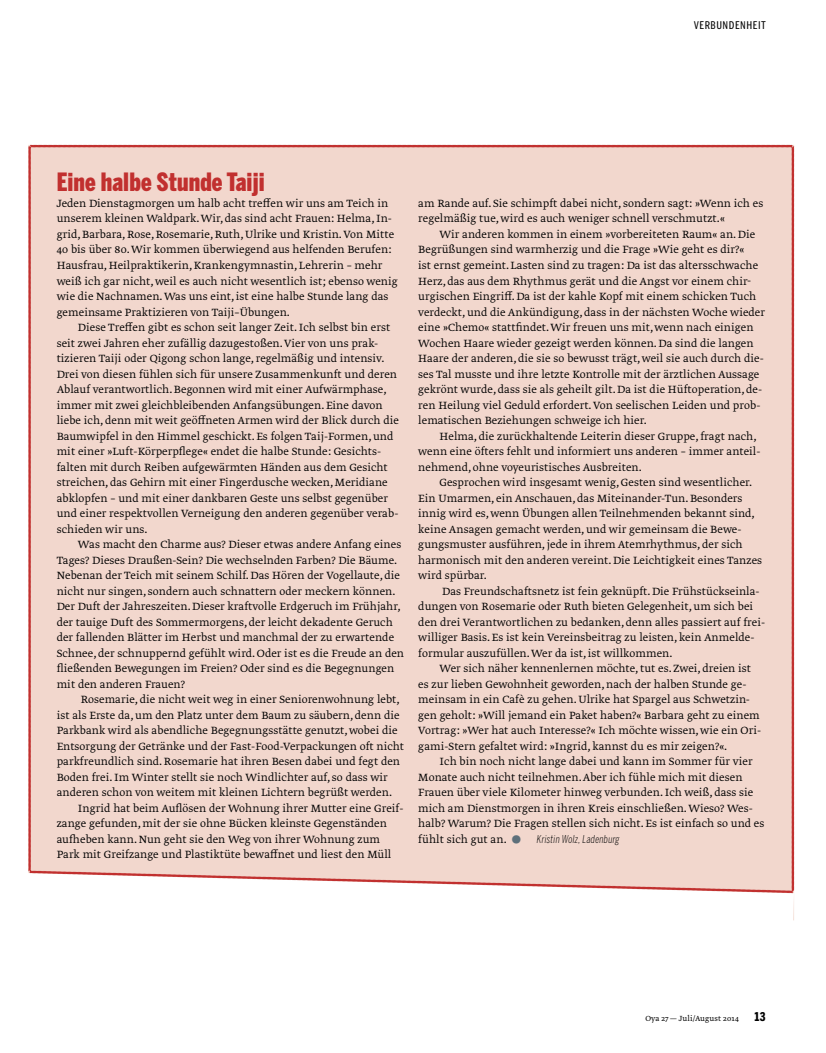
<style>
.page{position:relative;width:826px;height:1053px;background:#fff}
.page>*{position:absolute;margin:0;border:0;box-sizing:border-box;transform-origin:0 0}
.t1{font:900 25px "Benton Sans Comp";letter-spacing:.005em;color:#c1302f}
.t2{font:13.12px "Benton Sans Comp Regular SC";letter-spacing:.04em;color:#000}
.t3{font:12.38px/15.5px "Greta Text Std Light Min";letter-spacing:.005em;color:#000}
.t4{font:italic 300 10.75px "Benton Sans Comp";letter-spacing:.02em;color:#000}
.t5{font:300 8.75px "Greta Text Std";letter-spacing:.015em;color:#000}
.s1{font-family:"Greta Text Std Light Min";font-weight:400;font-style:normal;font-size:32.5px;color:#5d6f7a}
.s2{font-family:"Benton Sans Comp Bold SC";font-weight:400;font-size:15px}
</style>
<div class="page">
<div style="left:28px;top:144px;width:766px;height:749px;background:#f2d7cd"></div>
<p class="t2" style="left:693px;top:16px;width:74px">VERBUNDENHEIT</p>
<h1 class="t1" style="left:57px;top:168px;width:209px">Eine halbe Stunde Taiji</h1>
<p class="t3" style="left:57px;top:196px;width:343px">Jeden Dienstagmorgen um halb acht treffen wir uns am Teich in unserem kleinen Waldpark. Wir, das sind acht Frauen: Helma, In&shy;grid, Barbara, Rose, Rosemarie, Ruth, Ulrike und Kristin. Von Mitte 40 bis über 80. Wir kommen überwiegend aus helfenden Berufen:<br>Hausfrau, Heilpraktikerin, Krankengymnastin, Lehrerin – mehr weiß ich gar nicht, weil es auch nicht wesentlich ist; ebenso wenig wie die Nachnamen. Was uns eint, ist eine halbe Stunde lang das gemeinsame Praktizieren von Taiji–Übungen.</p>
<p class="t3" style="left:57px;top:320px;width:344px;text-indent:21px">Diese Treffen gibt es schon seit langer Zeit. Ich selbst bin erst seit zwei Jahren eher zufällig dazugestoßen. Vier von uns prak&shy;tizieren Taiji oder Qigong schon lange, regelmäßig und intensiv.<br>Drei von diesen fühlen sich für unsere Zusammenkunft und deren Ablauf verantwortlich. Begonnen wird mit einer Aufwärmphase, immer mit zwei gleichbleibenden Anfangsübungen. Eine davon liebe ich, denn mit weit geöffneten Armen wird der Blick durch die Baumwipfel in den Himmel geschickt. Es folgen Taij-Formen, und mit einer »Luft-Körperpflege« endet die halbe Stunde: Gesichts&shy;falten mit durch Reiben aufgewärmten Händen aus dem Gesicht streichen, das Gehirn mit einer Fingerdusche wecken, Meridiane abklopfen – und mit einer dankbaren Geste uns selbst gegenüber und einer respektvollen Verneigung den anderen gegenüber verab&shy;schieden wir uns.</p>
<p class="t3" style="left:57px;top:537px;width:349px;text-indent:21px">Was macht den Charme aus? Dieser etwas andere Anfang eines Tages? Dieses Draußen-Sein? Die wechselnden Farben? Die Bäume.<br>Nebenan der Teich mit seinem Schilf. Das Hören der Vogellaute, die nicht nur singen, sondern auch schnattern oder meckern können.<br>Der Duft der Jahreszeiten. Dieser kraftvolle Erdgeruch im Frühjahr, der tauige Duft des Sommermorgens, der leicht dekadente Geruch der fallenden Blätter im Herbst und manchmal der zu erwartende Schnee, der schnuppernd gefühlt wird. Oder ist es die Freude an den fließenden Bewegungen im Freien? Oder sind es die Begegnungen mit den anderen Frauen?</p>
<p class="t3" style="left:81px;top:692px;width:320px">Rosemarie, die nicht weit weg in einer Seniorenwohnung lebt,</p>
<p class="t3" style="left:57px;top:708px;width:344px">ist als Erste da, um den Platz unter dem Baum zu säubern, denn die</p>
<p class="t3" style="left:57px;top:723px;width:342px">Parkbank wird als abendliche Begegnungsstätte genutzt, wobei die</p>
<p class="t3" style="left:57px;top:739px;width:349px">Entsorgung der Getränke und der Fast-Food-Verpackungen oft nicht</p>
<p class="t3" style="left:57px;top:754px;width:345px">parkfreundlich sind. Rosemarie hat ihren Besen dabei und fegt den</p>
<p class="t3" style="left:57px;top:770px;width:332px">Boden frei. Im Winter stellt sie noch Windlichter auf, so dass wir</p>
<p class="t3" style="left:57px;top:785px;width:337px">anderen schon von weitem mit kleinen Lichtern begrüßt werden.</p>
<p class="t3" style="left:78px;top:801px;width:327px">Ingrid hat beim Auflösen der Wohnung ihrer Mutter eine Greif-</p>
<p class="t3" style="left:57px;top:816px;width:332px">zange gefunden, mit der sie ohne Bücken kleinste Gegenständen</p>
<p class="t3" style="left:57px;top:832px;width:325px">aufheben kann. Nun geht sie den Weg von ihrer Wohnung zum</p>
<p class="t3" style="left:57px;top:847px;width:336px">Park mit Greifzange und Plastiktüte bewaffnet und liest den Müll</p>
<p class="t3" style="left:418px;top:196px;width:346px">am Rande auf. Sie schimpft dabei nicht, sondern sagt: »Wenn ich es regelmäßig tue, wird es auch weniger schnell verschmutzt.«</p>
<p class="t3" style="left:418px;top:227px;width:348px;text-indent:21px">Wir anderen kommen in einem »vorbereiteten Raum« an. Die Begrüßungen sind warmherzig und die Frage »Wie geht es dir?«<br>ist ernst gemeint. Lasten sind zu tragen: Da ist das altersschwache Herz, das aus dem Rhythmus gerät und die Angst vor einem chir&shy;urgischen Eingriff. Da ist der kahle Kopf mit einem schicken Tuch verdeckt, und die Ankündigung, dass in der nächsten Woche wieder eine »Chemo« stattfindet. Wir freuen uns mit, wenn nach einigen Wochen Haare wieder gezeigt werden können. Da sind die langen Haare der anderen, die sie so bewusst trägt, weil sie auch durch die&shy;ses Tal musste und ihre letzte Kontrolle mit der ärztlichen Aussage gekrönt wurde, dass sie als geheilt gilt. Da ist die Hüftoperation, de&shy;ren Heilung viel Geduld erfordert. Von seelischen Leiden und prob&shy;lematischen Beziehungen schweige ich hier.</p>
<p class="t3" style="left:418px;top:429px;width:344px;text-indent:21px">Helma, die zurückhaltende Leiterin dieser Gruppe, fragt nach, wenn eine öfters fehlt und informiert uns anderen – immer anteil&shy;nehmend, ohne voyeuristisches Ausbreiten.</p>
<p class="t3" style="left:418px;top:475px;width:345px;text-indent:21px">Gesprochen wird insgesamt wenig, Gesten sind wesentlicher.<br>Ein Umarmen, ein Anschauen, das Miteinander-Tun. Besonders innig wird es, wenn Übungen allen Teilnehmenden bekannt sind, keine Ansagen gemacht werden, und wir gemeinsam die Bewe&shy;gungsmuster ausführen, jede in ihrem Atemrhythmus, der sich harmonisch mit den anderen vereint. Die Leichtigkeit eines Tanzes wird spürbar.</p>
<p class="t3" style="left:418px;top:584px;width:348px;text-indent:24px">Das Freundschaftsnetz ist fein geknüpft. Die Frühstückseinla&shy;dungen von Rosemarie oder Ruth bieten Gelegenheit, um sich bei den drei Verantwortlichen zu bedanken, denn alles passiert auf frei&shy;williger Basis. Es ist kein Vereinsbeitrag zu leisten, kein Anmelde&shy;formular auszufüllen. Wer da ist, ist willkommen.</p>
<p class="t3" style="left:418px;top:661px;width:344px;text-indent:21px">Wer sich näher kennenlernen möchte, tut es. Zwei, dreien ist es zur lieben Gewohnheit geworden, nach der halben Stunde ge&shy;meinsam in ein Cafè zu gehen. Ulrike hat Spargel aus Schwetzin&shy;gen geholt: »Will jemand ein Paket haben?« Barbara geht zu einem Vortrag: »Wer hat auch Interesse?« Ich möchte wissen, wie ein Ori&shy;gami-Stern gefaltet wird: »Ingrid, kannst du es mir zeigen?«.</p>
<p class="t3" style="left:418px;top:754px;width:348px;text-indent:21px">Ich bin noch nicht lange dabei und kann im Sommer für vier Monate auch nicht teilnehmen. Aber ich fühle mich mit diesen Frauen über viele Kilometer hinweg verbunden. Ich weiß, dass sie mich am Dienstmorgen in ihren Kreis einschließen. Wieso? Wes&shy;halb? Warum? Die Fragen stellen sich nicht. Es ist einfach so und es fühlt sich gut an.</p>
<p class="t4" style="left:508px;top:832px;width:113px"><span class="s1">•</span> Kristin Wolz, Ladenburg</p>
<p class="t5" style="left:645px;top:1013px;width:122px">Oya 27 — Juli/August 2014 <span class="s2">13</span></p>
</div>
